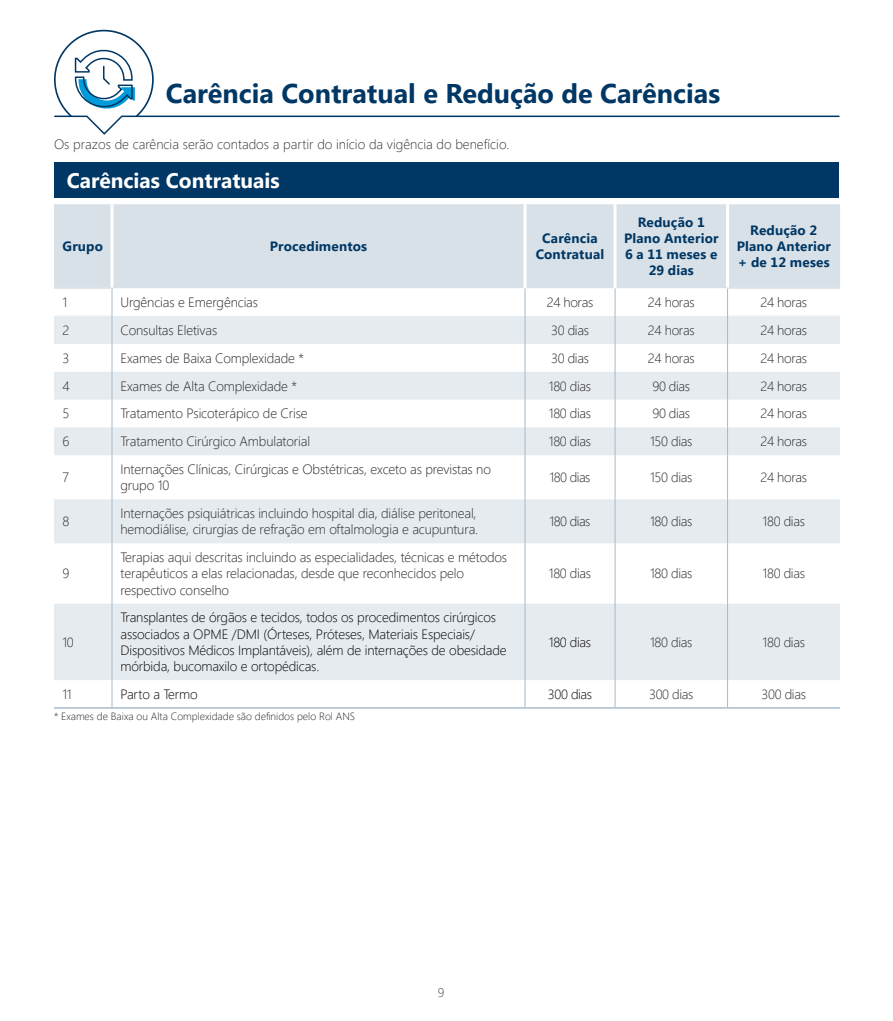
<style>
.page{position:relative;width:893px;height:1021px;background:#fff}
.page>*{position:absolute;margin:0;border:0;box-sizing:border-box;transform-origin:0 0}
.t1{font:700 27px "Segoe UI";color:#003764}
.t2{font:700 21px "Segoe UI";color:#fff}
.t3{font:300 13.5px/16.2px "Segoe UI";letter-spacing:-.01em;color:#262626}
.t4{font:300 13.5px/16.2px "Segoe UI";letter-spacing:-.01em;color:#000}
.t5{font:700 13.5px/16.2px "Segoe UI";letter-spacing:.01em;color:#003764;text-align:center}
.t6{font:300 13.5px "Segoe UI";color:#333}
.t7{font:300 12.75px "Segoe UI";color:#404040}
.t8{font:300 10.5px "Segoe UI";color:#262626}
</style>
<div class="page">
<svg style="left:54px;top:29px;width:786px;height:106px"></svg>
<div style="left:54px;top:162px;width:785px;height:36px;background:#003764"></div>
<div style="left:54px;top:204px;width:786px;height:84px;background:#d9e1e8"></div>
<svg style="left:54px;top:316px;width:786px;height:364px;fill:#e6ebef"></svg>
<hr style="left:112px;top:603px;width:1px;height:77px;background:#a6b9c9">
<hr style="left:525px;top:603px;width:1px;height:77px;background:#a6b9c9">
<hr style="left:615px;top:603px;width:1px;height:77px;background:#a6b9c9">
<hr style="left:727px;top:603px;width:1px;height:77px;background:#a6b9c9">
<hr style="left:54px;top:287px;width:59px;height:2px;background:#e0e7ec">
<hr style="left:54px;top:316px;width:58px;height:1px;background:#edf1f4">
<hr style="left:726px;top:287px;width:114px;height:2px;background:#e0e7ec">
<hr style="left:728px;top:316px;width:112px;height:1px;background:#edf1f4">
<hr style="left:54px;top:707px;width:58px;height:1px;background:#809bb1">
<hr style="left:112px;top:707px;width:413px;height:1px;background:#809bb1">
<hr style="left:525px;top:707px;width:90px;height:1px;background:#809bb1">
<hr style="left:615px;top:707px;width:113px;height:1px;background:#809bb1">
<hr style="left:728px;top:707px;width:112px;height:1px;background:#809bb1">
<hr style="left:110px;top:204px;width:3px;height:83px;background:#fff">
<svg style="left:112px;top:289px;width:1px;height:166px"></svg>
<hr style="left:112px;top:455px;width:1px;height:44px;background:#a6b9c9">
<hr style="left:112px;top:499px;width:1px;height:44px;background:#a6b9c9">
<hr style="left:112px;top:543px;width:1px;height:60px;background:#a6b9c9">
<svg style="left:112px;top:680px;width:1px;height:27px"></svg>
<svg style="left:525px;top:288px;width:1px;height:167px"></svg>
<hr style="left:525px;top:455px;width:1px;height:44px;background:#a6b9c9">
<hr style="left:525px;top:499px;width:1px;height:44px;background:#a6b9c9">
<hr style="left:525px;top:543px;width:1px;height:60px;background:#a6b9c9">
<svg style="left:525px;top:680px;width:1px;height:27px"></svg>
<svg style="left:615px;top:288px;width:1px;height:167px"></svg>
<svg style="left:727px;top:289px;width:1px;height:166px"></svg>
<hr style="left:615px;top:455px;width:1px;height:44px;background:#a6b9c9">
<hr style="left:727px;top:455px;width:1px;height:44px;background:#a6b9c9">
<hr style="left:615px;top:499px;width:1px;height:44px;background:#a6b9c9">
<hr style="left:727px;top:499px;width:1px;height:44px;background:#a6b9c9">
<hr style="left:615px;top:543px;width:1px;height:60px;background:#a6b9c9">
<hr style="left:727px;top:543px;width:1px;height:60px;background:#a6b9c9">
<svg style="left:615px;top:680px;width:1px;height:27px"></svg>
<svg style="left:727px;top:680px;width:1px;height:27px"></svg>
<hr style="left:524px;top:204px;width:2px;height:84px;background:#fff">
<hr style="left:614px;top:204px;width:2px;height:84px;background:#fff">
<hr style="left:726px;top:204px;width:3px;height:83px;background:#fff">
<h1 class="t1" style="left:166px;top:68px;width:556px">Carência Contratual e Redução de Carências</h1>
<p class="t6" style="left:54px;top:131px;width:457px">Os prazos de carência serão contados a partir do início da vigência do benefício.</p>
<h2 class="t2" style="left:67px;top:161px;width:214px">Carências Contratuais</h2>
<p class="t5" style="left:63px;top:237px;width:42px">Grupo</p>
<p class="t5" style="left:270px;top:237px;width:99px">Procedimentos</p>
<p class="t5" style="left:536px;top:229px;width:70px">Carência<br>Contratual</p>
<p class="t5" style="left:624px;top:213px;width:96px">Redução 1<br>Plano Anterior<br>6 a 11 meses e<br>29 dias</p>
<p class="t5" style="left:737px;top:221px;width:96px">Redução 2<br>Plano Anterior + de 12 meses</p>
<p class="t3" style="left:62px;top:293px;width:6px">1</p>
<p class="t3" style="left:120px;top:293px;width:139px">Urgências e Emergências</p>
<p class="t3" style="left:547px;top:293px;width:48px">24 horas</p>
<p class="t3" style="left:648px;top:293px;width:48px">24 horas</p>
<p class="t3" style="left:760px;top:293px;width:48px">24 horas</p>
<p class="t3" style="left:62px;top:321px;width:8px">2</p>
<p class="t3" style="left:120px;top:321px;width:98px">Consultas Eletivas</p>
<p class="t3" style="left:551px;top:321px;width:39px">30 dias</p>
<p class="t3" style="left:648px;top:321px;width:48px">24 horas</p>
<p class="t3" style="left:760px;top:321px;width:48px">24 horas</p>
<p class="t3" style="left:62px;top:348px;width:8px">3</p>
<p class="t3" style="left:120px;top:348px;width:185px">Exames de Baixa Complexidade *</p>
<p class="t3" style="left:551px;top:348px;width:39px">30 dias</p>
<p class="t3" style="left:648px;top:348px;width:48px">24 horas</p>
<p class="t3" style="left:760px;top:348px;width:48px">24 horas</p>
<p class="t3" style="left:62px;top:376px;width:9px">4</p>
<p class="t3" style="left:120px;top:376px;width:178px">Exames de Alta Complexidade *</p>
<p class="t3" style="left:549px;top:376px;width:44px">180 dias</p>
<p class="t3" style="left:652px;top:376px;width:39px">90 dias</p>
<p class="t3" style="left:760px;top:376px;width:48px">24 horas</p>
<p class="t3" style="left:62px;top:404px;width:8px">5</p>
<p class="t3" style="left:120px;top:404px;width:189px">Tratamento Psicoterápico de Crise</p>
<p class="t3" style="left:549px;top:404px;width:44px">180 dias</p>
<p class="t3" style="left:652px;top:404px;width:39px">90 dias</p>
<p class="t3" style="left:760px;top:404px;width:48px">24 horas</p>
<p class="t3" style="left:62px;top:432px;width:8px">6</p>
<p class="t3" style="left:120px;top:432px;width:191px">Tratamento Cirúrgico Ambulatorial</p>
<p class="t3" style="left:549px;top:432px;width:44px">180 dias</p>
<p class="t3" style="left:650px;top:432px;width:44px">150 dias</p>
<p class="t3" style="left:760px;top:432px;width:48px">24 horas</p>
<p class="t3" style="left:62px;top:468px;width:8px">7</p>
<p class="t3" style="left:120px;top:460px;width:372px">Internações Clínicas, Cirúrgicas e Obstétricas, exceto as previstas no grupo 10</p>
<p class="t3" style="left:550px;top:468px;width:42px">180 dias</p>
<p class="t3" style="left:650px;top:468px;width:44px">150 dias</p>
<p class="t3" style="left:760px;top:468px;width:48px">24 horas</p>
<p class="t3" style="left:62px;top:512px;width:8px">8</p>
<p class="t3" style="left:120px;top:504px;width:359px">Internações psiquiátricas incluindo hospital dia, diálise peritoneal, hemodiálise, cirurgias de refração em oftalmologia e acupuntura.</p>
<p class="t3" style="left:550px;top:512px;width:42px">180 dias</p>
<p class="t3" style="left:650px;top:512px;width:44px">180 dias</p>
<p class="t3" style="left:763px;top:512px;width:44px">180 dias</p>
<p class="t3" style="left:62px;top:564px;width:8px">9</p>
<p class="t3" style="left:120px;top:548px;width:388px">Terapias aqui descritas incluindo as especialidades, técnicas e métodos terapêuticos a elas relacionadas, desde que reconhecidos pelo respectivo conselho</p>
<p class="t3" style="left:549px;top:564px;width:44px">180 dias</p>
<p class="t3" style="left:650px;top:564px;width:44px">180 dias</p>
<p class="t3" style="left:763px;top:564px;width:44px">180 dias</p>
<p class="t3" style="left:62px;top:632px;width:13px">10</p>
<p class="t4" style="left:120px;top:608px;width:388px">Transplantes de órgãos e tecidos, todos os procedimentos cirúrgicos associados a OPME /DMI (Órteses, Próteses, Materiais Especiais/ Dispositivos Médicos Implantáveis), além de internações de obesidade mórbida, bucomaxilo e ortopédicas.</p>
<p class="t4" style="left:549px;top:632px;width:44px">180 dias</p>
<p class="t3" style="left:650px;top:632px;width:44px">180 dias</p>
<p class="t3" style="left:763px;top:632px;width:44px">180 dias</p>
<p class="t3" style="left:62px;top:684px;width:11px">11</p>
<p class="t4" style="left:120px;top:684px;width:79px">Parto a Termo</p>
<p class="t4" style="left:548px;top:684px;width:46px">300 dias</p>
<p class="t3" style="left:649px;top:684px;width:46px">300 dias</p>
<p class="t3" style="left:761px;top:684px;width:46px">300 dias</p>
<p class="t8" style="left:54px;top:706px;width:303px">* Exames de Baixa ou Alta Complexidade são definidos pelo Rol ANS</p>
<p class="t7" style="left:438px;top:980px;width:8px">9</p>
</div>
